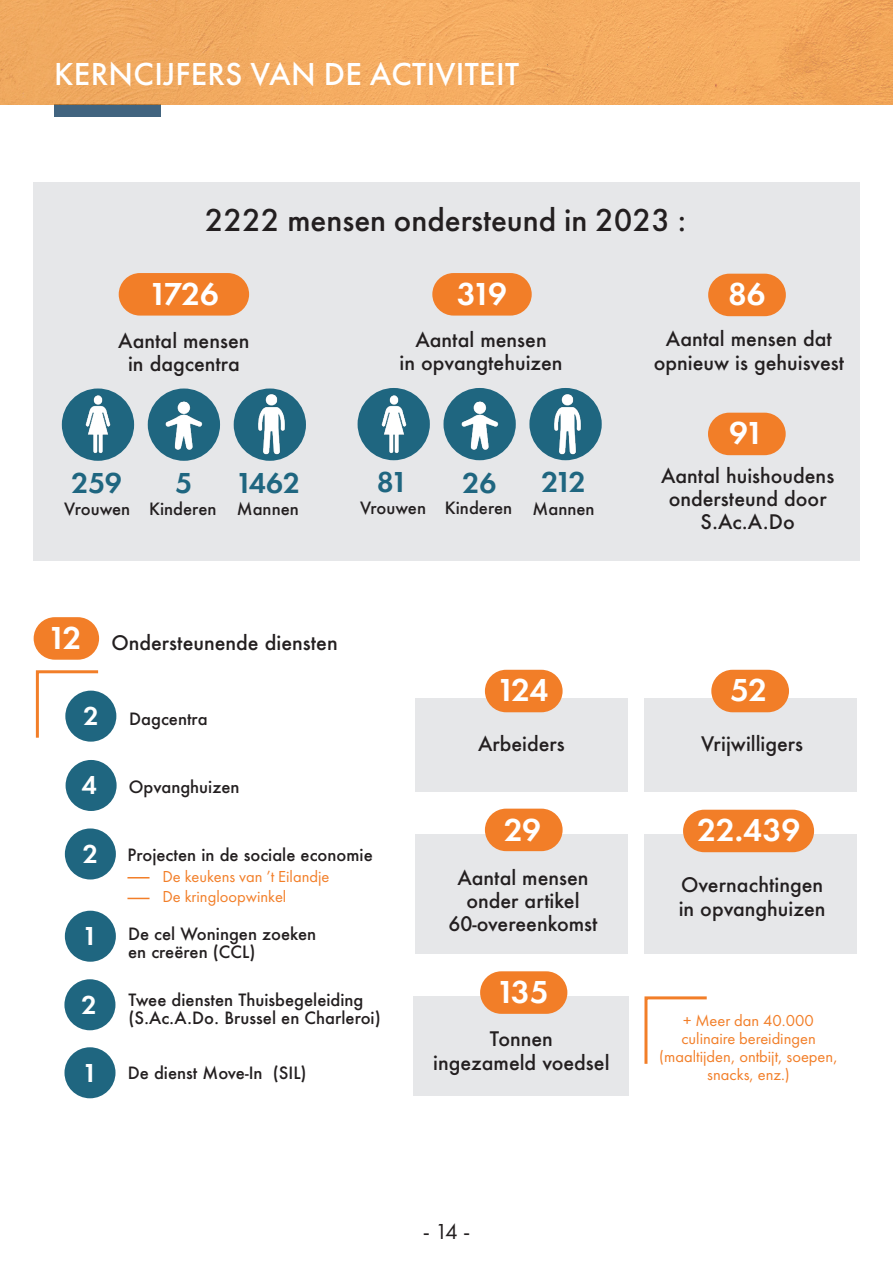
<style>
.page{position:relative;width:893px;height:1263px;background:#fff}
.page>*{position:absolute;margin:0;border:0;box-sizing:border-box;transform-origin:0 0}
.Titres_1{font:600 33px "Futura PT";letter-spacing:-.025em;color:#fff}
.Titres_1-2{font:500 33px "Futura PT";color:#231f20}
.Titres_1-3{font:500 33px "Futura PT";letter-spacing:.01em;color:#fff}
.Titres_1-4{font:600 30px "Futura PT";letter-spacing:-.025em;color:#1f6680}
.Titres_1-5{font:600 27px "Futura PT";color:#fff}
.Titres_1-6{font:22.5px "Futura PT";color:#231f20}
.Titres_2{font:500 19.5px/23.4px "Futura";color:#231f20;text-align:center}
.Titres_2-2{font:500 16.5px/18px "Futura";color:#231f20}
.Titres_2-3{font:16.5px/18px "Futura PT";color:#f27e28;text-align:center}
</style>
<div class="page">
<div style="left:33px;top:182px;width:827px;height:379px;background:#e6e7e9"></div>
<div style="left:54px;top:104px;width:106px;height:13px;background:#41647f"></div>
<img style="left:0;top:0;width:893px;height:104px">
<div style="left:119px;top:273px;width:130px;height:43px;background:#f27e28;border-radius:21px"></div>
<div style="left:62px;top:388px;width:72px;height:73px;background:#1f6680;border-radius:50%"></div>
<div style="left:148px;top:388px;width:72px;height:73px;background:#1f6680;border-radius:50%"></div>
<div style="left:234px;top:388px;width:72px;height:73px;background:#1f6680;border-radius:50%"></div>
<img style="left:78px;top:391px;width:40px;height:67px">
<img style="left:164px;top:391px;width:40px;height:67px">
<img style="left:254px;top:391px;width:32px;height:67px">
<div style="left:432px;top:273px;width:100px;height:43px;background:#f27e28;border-radius:21px"></div>
<div style="left:358px;top:388px;width:72px;height:72px;background:#1f6680;border-radius:50%"></div>
<div style="left:443px;top:388px;width:73px;height:72px;background:#1f6680;border-radius:50%"></div>
<div style="left:529px;top:388px;width:73px;height:72px;background:#1f6680;border-radius:50%"></div>
<img style="left:373px;top:390px;width:41px;height:68px">
<img style="left:460px;top:390px;width:40px;height:68px">
<img style="left:550px;top:390px;width:31px;height:68px">
<div style="left:415px;top:698px;width:213px;height:93px;background:#e6e7e9"></div>
<div style="left:644px;top:698px;width:213px;height:93px;background:#e6e7e9"></div>
<div style="left:415px;top:835px;width:213px;height:119px;background:#e6e7e9"></div>
<div style="left:644px;top:835px;width:213px;height:119px;background:#e6e7e9"></div>
<div style="left:414px;top:996px;width:215px;height:99px;background:#e6e7e9"></div>
<div style="left:708px;top:413px;width:78px;height:42px;background:#f27e28;border-radius:21px"></div>
<div style="left:708px;top:274px;width:78px;height:42px;background:#f27e28;border-radius:21px"></div>
<div style="left:485px;top:670px;width:78px;height:42px;background:#f27e28;border-radius:21px"></div>
<div style="left:711px;top:670px;width:78px;height:42px;background:#f27e28;border-radius:21px"></div>
<div style="left:485px;top:809px;width:78px;height:42px;background:#f27e28;border-radius:21px"></div>
<div style="left:683px;top:810px;width:131px;height:42px;background:#f27e28;border-radius:21px"></div>
<div style="left:480px;top:971px;width:87px;height:43px;background:#f27e28;border-radius:21px"></div>
<div style="left:65px;top:691px;width:51px;height:51px;background:#1f6680;border-radius:50%"></div>
<div style="left:64px;top:979px;width:51px;height:51px;background:#1f6680;border-radius:50%"></div>
<div style="left:66px;top:760px;width:51px;height:51px;background:#1f6680;border-radius:50%"></div>
<div style="left:64px;top:1047px;width:52px;height:51px;background:#1f6680;border-radius:50%"></div>
<div style="left:65px;top:911px;width:51px;height:51px;background:#1f6680;border-radius:50%"></div>
<div style="left:65px;top:828px;width:51px;height:51px;background:#1f6680;border-radius:50%"></div>
<svg style="left:127px;top:877px;width:23px;height:1px"></svg>
<svg style="left:127px;top:898px;width:23px;height:1px"></svg>
<div style="left:34px;top:617px;width:65px;height:43px;background:#f27e28;border-radius:21px"></div>
<svg style="left:35px;top:670px;width:66px;height:71px"></svg>
<svg style="left:644px;top:996px;width:63px;height:68px"></svg>
<p class="Titres_1-3" style="left:54px;top:54px;width:466px">KERNCIJFERS VAN DE ACTIVITEIT</p>
<p class="Titres_1-2" style="left:205px;top:200px;width:483px">2222 mensen ondersteund in 2023 :</p>
<p class="Titres_1" style="left:149px;top:273px;width:72px">1726</p>
<p class="Titres_2" style="left:118px;top:329px;width:133px">Aantal mensen in dagcentra</p>
<p class="Titres_1" style="left:457px;top:273px;width:51px">319</p>
<p class="Titres_2" style="left:400px;top:327px;width:165px">Aantal mensen<br>in opvangtehuizen</p>
<p class="Titres_1" style="left:728px;top:274px;width:39px">86</p>
<p class="Titres_2" style="left:654px;top:327px;width:192px">Aantal mensen dat opnieuw is gehuisvest</p>
<p class="Titres_1" style="left:729px;top:412px;width:37px">91</p>
<p class="Titres_1-4" style="left:72px;top:464px;width:52px">259</p>
<p class="Titres_1-4" style="left:175px;top:464px;width:19px">5</p>
<p class="Titres_1-4" style="left:236px;top:464px;width:66px">1462</p>
<p class="Titres_2-2" style="left:64px;top:499px;width:68px">Vrouwen</p>
<p class="Titres_2-2" style="left:149px;top:499px;width:69px">Kinderen</p>
<p class="Titres_2-2" style="left:237px;top:500px;width:64px">Mannen</p>
<p class="Titres_1-4" style="left:377px;top:463px;width:33px">81</p>
<p class="Titres_1-4" style="left:463px;top:464px;width:36px">26</p>
<p class="Titres_1-4" style="left:541px;top:463px;width:46px">212</p>
<p class="Titres_2-2" style="left:360px;top:499px;width:68px">Vrouwen</p>
<p class="Titres_2-2" style="left:445px;top:499px;width:69px">Kinderen</p>
<p class="Titres_2-2" style="left:533px;top:499px;width:64px">Mannen</p>
<p class="Titres_2" style="left:661px;top:463px;width:175px">Aantal huishoudens ondersteund door<br>S.Ac.A.Do</p>
<p class="Titres_1" style="left:48px;top:617px;width:35px">12</p>
<p class="Titres_2" style="left:111px;top:631px;width:228px">Ondersteunende diensten</p>
<p class="Titres_1-5" style="left:84px;top:699px;width:17px">2</p>
<p class="Titres_2-2" style="left:129px;top:710px;width:80px">Dagcentra</p>
<p class="Titres_1-5" style="left:82px;top:768px;width:17px">4</p>
<p class="Titres_2-2" style="left:129px;top:778px;width:112px">Opvanghuizen</p>
<p class="Titres_1" style="left:497px;top:670px;width:53px">124</p>
<p class="Titres_1" style="left:730px;top:670px;width:38px">52</p>
<p class="Titres_2" style="left:478px;top:732px;width:88px">Arbeiders</p>
<p class="Titres_2" style="left:701px;top:732px;width:104px">Vrijwilligers</p>
<p class="Titres_1" style="left:504px;top:809px;width:38px">29</p>
<p class="Titres_1" style="left:697px;top:809px;width:104px">22.439</p>
<p class="Titres_1-5" style="left:83px;top:837px;width:17px">2</p>
<p class="Titres_2-2" style="left:128px;top:845px;width:247px">Projecten in de sociale economie</p>
<p class="Titres_1-5" style="left:82px;top:919px;width:17px">1</p>
<p class="Titres_1-5" style="left:82px;top:988px;width:17px">2</p>
<p class="Titres_2-3" style="left:162px;top:867px;width:169px">De keukens van ’t Eilandje</p>
<p class="Titres_2-3" style="left:162px;top:887px;width:125px">De kringloopwinkel</p>
<p class="Titres_2-2" style="left:128px;top:925px;width:190px">De cel Woningen zoeken en creëren (CCL)</p>
<p class="Titres_2-2" style="left:129px;top:991px;width:254px">Twee diensten Thuisbegeleiding (S.Ac.A.Do. Brussel en Charleroi)</p>
<p class="Titres_1-5" style="left:82px;top:1056px;width:17px">1</p>
<p class="Titres_2-2" style="left:128px;top:1063px;width:180px">De dienst Move-In (SIL)</p>
<p class="Titres_2" style="left:448px;top:865px;width:151px">Aantal mensen onder artikel<br>60-overeenkomst</p>
<p class="Titres_2" style="left:679px;top:873px;width:148px;text-align:left">Overnachtingen in opvanghuizen</p>
<p class="Titres_1" style="left:496px;top:971px;width:54px">135</p>
<p class="Titres_2" style="left:433px;top:1027px;width:178px">Tonnen<br>ingezameld voedsel</p>
<p class="Titres_2-3" style="left:659px;top:1012px;width:180px">+ Meer dan 40.000 culinaire bereidingen (maaltijden, ontbijt, soepen, snacks, enz.)</p>
<p class="Titres_1-6" style="left:423px;top:1218px;width:49px">- 14 -</p>
</div>
